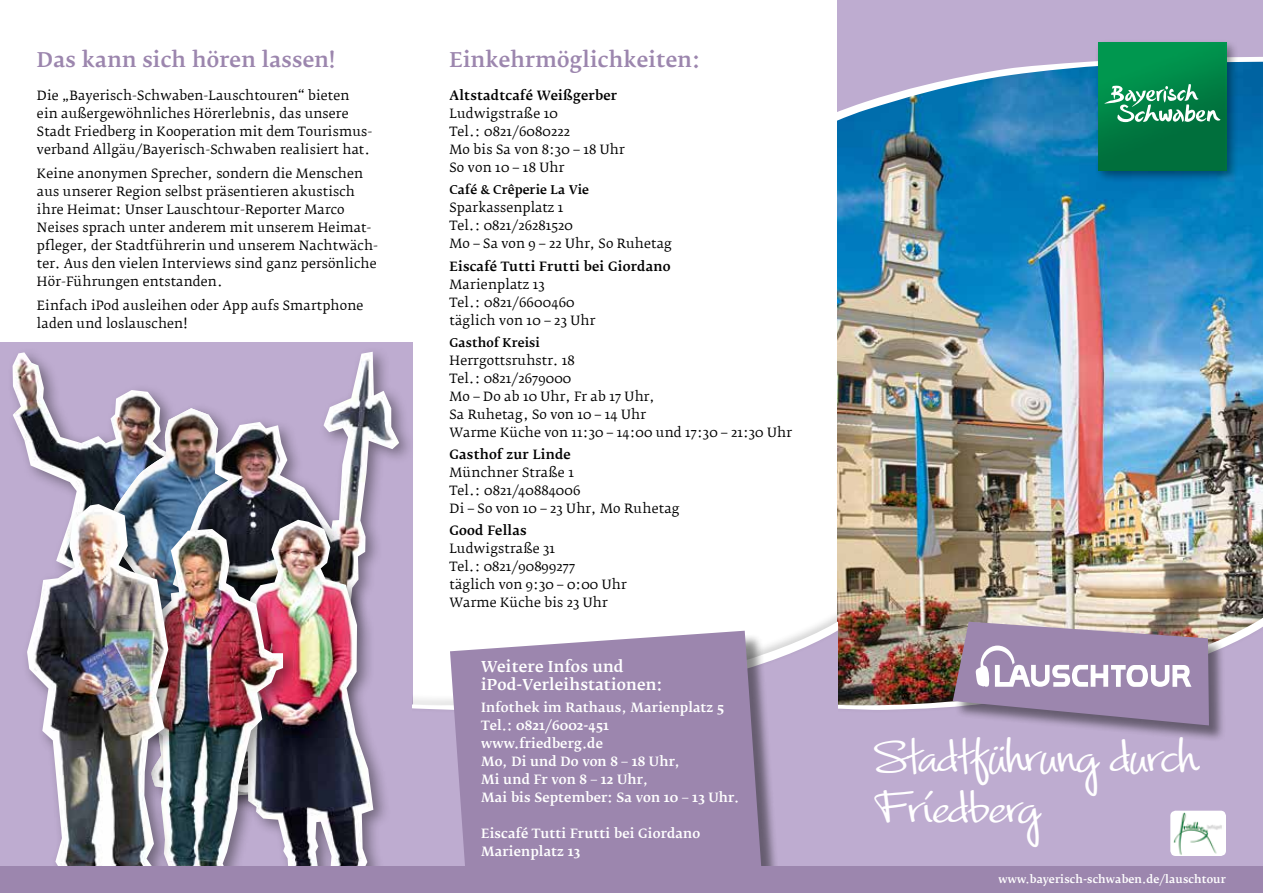
<style>
.page{position:relative;width:1263px;height:893px;background:#fff}
.page>*{position:absolute;margin:0;border:0;box-sizing:border-box;transform-origin:0 0}
.t1{font:43.5px/51px "Quick Handle AOE";color:#fff}
.t2{font:500 20.25px "Fedra Serif B";letter-spacing:.01em;color:#9c86ae}
.t3{font:500 15px/18px "Fedra Serif B";letter-spacing:.01em;color:#fff}
.t4{font:12.75px/18px "Fedra Serif B";letter-spacing:.01em;color:#000}
.t5{font:500 12.75px/18px "Fedra Serif B";letter-spacing:.01em;color:#fff}
.t6{font:500 12.75px "Fedra Serif B";letter-spacing:.015em;color:#000}
.t7{font:500 12px "Fedra Serif B";letter-spacing:.01em;color:#000}
.t8{font:500 10.5px "Fedra Serif B";letter-spacing:.01em;color:#fff}
</style>
<div class="page">
<img style="left:838px;top:146px;width:425px;height:442px">
<div style="left:838px;top:0;width:425px;height:56px;background:#beacd0"></div>
<div style="left:0;top:342px;width:412px;height:551px;background:#beacd0"></div>
<img style="left:13px;top:352px;width:152px;height:146px">
<img style="left:110px;top:408px;width:58px;height:90px">
<div style="left:838px;top:714px;width:425px;height:152px;background:#beacd0"></div>
<div style="left:838px;top:588px;width:425px;height:126px;background:#000;opacity:.2"></div>
<img style="left:838px;top:600px;width:425px;height:110px">
<div style="left:412px;top:714px;width:426px;height:152px;background:#beacd0"></div>
<svg style="left:416px;top:600px;width:422px;height:110px"></svg>
<div style="left:954px;top:623px;width:272px;height:119px;background:#000;opacity:.46"></div>
<svg style="left:953px;top:622px;width:256px;height:103px"></svg>
<div style="left:1095px;top:39px;width:143px;height:143px;background:#000;opacity:.4"></div>
<img style="left:1098px;top:43px;width:128px;height:127px">
<svg style="left:838px;top:56px;width:425px;height:90px"></svg>
<div style="left:453px;top:633px;width:330px;height:260px;background:#000;opacity:.46"></div>
<svg style="left:450px;top:631px;width:313px;height:235px;fill:#9c86ae"></svg>
<div style="left:168px;top:346px;width:248px;height:464px;background:#000;opacity:.4"></div>
<img style="left:173px;top:352px;width:226px;height:440px">
<div style="left:236px;top:514px;width:160px;height:379px;background:#000;opacity:.4"></div>
<img style="left:242px;top:520px;width:136px;height:346px">
<div style="left:106px;top:523px;width:195px;height:370px;background:#000;opacity:.4"></div>
<img style="left:186px;top:529px;width:97px;height:337px">
<div style="left:21px;top:498px;width:165px;height:395px;background:#000;opacity:.4"></div>
<img style="left:27px;top:504px;width:141px;height:362px">
<div style="left:0;top:866px;width:1263px;height:27px;background:#9c86ae"></div>
<div style="left:1170px;top:811px;width:56px;height:45px;background:#fff;border-radius:5px"></div>
<img style="left:1173px;top:812px;width:49px;height:42px">
<h2 class="t2" style="left:37px;top:48px;width:300px">Das kann sich hören lassen!</h2>
<p class="t4" style="left:37px;top:87px;width:336px">Die „Bayerisch-Schwaben-Lauschtouren“ bieten ein außergewöhnliches Hörerlebnis, das unsere Stadt Friedberg in Kooperation mit dem Tourismus&shy;verband Allgäu/Bayerisch-Schwaben realisiert hat.</p>
<p class="t4" style="left:37px;top:165px;width:343px">Keine anonymen Sprecher, sondern die Menschen aus unserer Region selbst präsentieren akustisch ihre Heimat: Unser Lauschtour-Reporter Marco Neises sprach unter anderem mit unserem Heimat&shy;pfleger, der Stadtführerin und unserem Nachtwäch&shy;ter. Aus den vielen Interviews sind ganz persönliche Hör-Führungen entstanden.</p>
<p class="t4" style="left:37px;top:297px;width:328px">Einfach iPod ausleihen oder App aufs Smartphone laden und loslauschen!</p>
<h2 class="t2" style="left:449px;top:48px;width:253px">Einkehrmöglichkeiten:</h2>
<p class="t6" style="left:449px;top:88px;width:169px">Altstadtcafé Weißgerber</p>
<p class="t4" style="left:449px;top:105px;width:177px">Ludwigstraße 10<br>Tel.: 0821/6080222<br>Mo bis Sa von 8:30 – 18 Uhr<br>So von 10 – 18 Uhr</p>
<p class="t7" style="left:449px;top:183px;width:141px">Café &amp; Crêperie La Vie</p>
<p class="t4" style="left:449px;top:199px;width:224px">Sparkassenplatz 1<br>Tel.: 0821/26281520<br>Mo – Sa von 9 – 22 Uhr, So Ruhetag</p>
<p class="t6" style="left:449px;top:259px;width:223px">Eiscafé Tutti Frutti bei Giordano</p>
<p class="t4" style="left:449px;top:275px;width:148px">Marienplatz 13<br>Tel.: 0821/6600460 täglich von 10 – 23 Uhr</p>
<p class="t7" style="left:449px;top:336px;width:92px">Gasthof Kreisi</p>
<p class="t4" style="left:449px;top:351px;width:344px">Herrgottsruhstr. 18<br>Tel.: 0821/2679000<br>Mo – Do ab 10 Uhr, Fr ab 17 Uhr,<br>Sa Ruhetag, So von 10 – 14 Uhr<br>Warme Küche von 11:30 – 14:00 und 17:30 – 21:30 Uhr</p>
<p class="t6" style="left:449px;top:447px;width:123px">Gasthof zur Linde</p>
<p class="t4" style="left:449px;top:464px;width:232px">Münchner Straße 1<br>Tel.: 0821/40884006<br>Di – So von 10 – 23 Uhr, Mo Ruhetag</p>
<p class="t6" style="left:449px;top:524px;width:79px">Good Fellas</p>
<p class="t4" style="left:449px;top:540px;width:179px">Ludwigstraße 31<br>Tel.: 0821/90899277<br>täglich von 9:30 – 0:00 Uhr<br>Warme Küche bis 23 Uhr</p>
<p class="t3" style="left:481px;top:657px;width:183px">Weitere Infos und iPod-Verleihstationen:</p>
<p class="t5" style="left:481px;top:698px;width:260px">Infothek im Rathaus, Marienplatz 5<br>Tel.: 0821/6002-451<br>www.friedberg.de<br>Mo, Di und Do von 8 – 18 Uhr,<br>Mi und Fr von 8 – 12 Uhr,<br>Mai bis September: Sa von 10 – 13 Uhr.</p>
<p class="t5" style="left:481px;top:824px;width:221px">Eiscafé Tutti Frutti bei Giordano<br>Marienplatz 13</p>
<h1 class="t1" style="left:875px;top:730px;width:324px">Stadtführung durch<br>Friedberg</h1>
<p class="t8" style="left:998px;top:874px;width:229px">www.bayerisch-schwaben.de/lauschtour</p>
</div>
